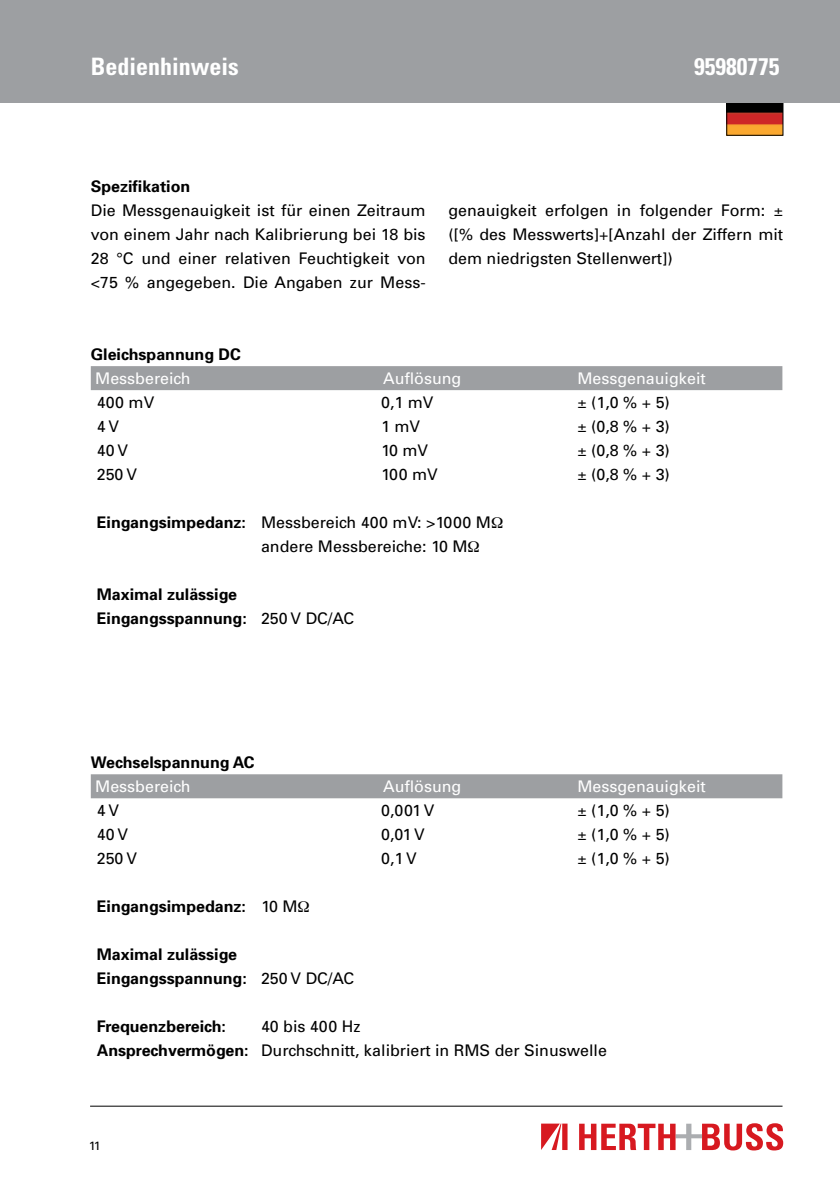
<style>
.page{position:relative;width:840px;height:1191px;background:#fff}
.page>*{position:absolute;margin:0;border:0;box-sizing:border-box;transform-origin:0 0}
.t1{font:700 condensed 24px "Univers";color:#fff}
.t2{font:16px/24px "Univers";color:#000;text-align:justify}
.t3{font:700 16px/24px "Univers";color:#000}
.t4{font:16px "Univers";color:#fff}
.t5{font:12px "Univers";color:#000}
.s1{font-weight:700}
.s2{font-weight:400}
</style>
<div class="page">
<img style="left:728px;top:103px;width:52px;height:30px">
<div style="left:726px;top:101px;width:56px;height:34px;border:1px solid #000"></div>
<div style="left:0;top:0;width:839px;height:102px;background:#9d9fa2"></div>
<svg style="left:579px;top:1123px;width:203px;height:27px"></svg>
<svg style="left:541px;top:1123px;width:26px;height:27px"></svg>
<hr style="left:90px;top:1105px;width:692px;height:1px;background:#000">
<div style="left:91px;top:366px;width:691px;height:24px;background:#9d9fa2"></div>
<div style="left:91px;top:774px;width:691px;height:24px;background:#9d9fa2"></div>
<h1 class="t1" style="left:91px;top:52px;width:150px">Bedienhinweis</h1>
<h1 class="t1" style="left:693px;top:52px;width:87px">95980775</h1>
<p class="t3" style="left:91px;top:174px;width:101px">Spezifikation</p>
<p class="t2" style="left:91px;top:198px;width:336px">Die Messgenauigkeit ist für einen Zeitraum von einem Jahr nach Kalibrierung bei 18 bis 28 °C und einer relativen Feuchtigkeit von &lt;75 % angegeben. Die Angaben zur Mess-</p>
<p class="t2" style="left:448px;top:198px;width:336px">genauigkeit erfolgen in folgender Form: ± ([% des Messwerts]+[Anzahl der Ziffern mit dem niedrigsten Stellenwert])</p>
<p class="t3" style="left:91px;top:342px;width:151px">Gleichspannung DC</p>
<p class="t4" style="left:95px;top:368px;width:97px">Messbereich</p>
<p class="t4" style="left:383px;top:368px;width:80px">Auflösung</p>
<p class="t4" style="left:577px;top:368px;width:130px">Messgenauigkeit</p>
<p class="t2" style="left:97px;top:390px;width:59px">400 mV</p>
<p class="t2" style="left:381px;top:390px;width:54px">0,1 mV</p>
<p class="t2" style="left:577px;top:390px;width:94px">± (1,0 % + 5)</p>
<p class="t2" style="left:97px;top:414px;width:24px">4 V</p>
<p class="t2" style="left:381px;top:414px;width:41px">1 mV</p>
<p class="t2" style="left:577px;top:414px;width:94px">± (0,8 % + 3)</p>
<p class="t2" style="left:97px;top:438px;width:33px">40 V</p>
<p class="t2" style="left:381px;top:438px;width:49px">10 mV</p>
<p class="t2" style="left:577px;top:438px;width:94px">± (0,8 % + 3)</p>
<p class="t2" style="left:97px;top:462px;width:42px">250 V</p>
<p class="t2" style="left:381px;top:462px;width:58px">100 mV</p>
<p class="t2" style="left:577px;top:462px;width:94px">± (0,8 % + 3)</p>
<p class="t2" style="left:261px;top:510px;width:231px;text-indent:-164px"><span class="s1">Eingangsimpedanz:</span> Messbereich 400 mV: &gt;1000 M andere Messbereiche: 10 M</p>
<p class="t3" style="left:97px;top:582px;width:259px">Maximal zulässige<br>Eingangsspannung: <span class="s2">250 V DC/AC</span></p>
<p class="t3" style="left:91px;top:750px;width:165px">Wechselspannung AC</p>
<p class="t4" style="left:95px;top:776px;width:97px">Messbereich</p>
<p class="t4" style="left:383px;top:776px;width:80px">Auflösung</p>
<p class="t4" style="left:577px;top:776px;width:130px">Messgenauigkeit</p>
<p class="t2" style="left:97px;top:798px;width:24px">4 V</p>
<p class="t2" style="left:381px;top:798px;width:55px">0,001 V</p>
<p class="t2" style="left:577px;top:798px;width:94px">± (1,0 % + 5)</p>
<p class="t2" style="left:97px;top:822px;width:33px">40 V</p>
<p class="t2" style="left:381px;top:822px;width:45px">0,01 V</p>
<p class="t2" style="left:577px;top:822px;width:94px">± (1,0 % + 5)</p>
<p class="t2" style="left:97px;top:846px;width:42px">250 V</p>
<p class="t2" style="left:381px;top:846px;width:37px">0,1 V</p>
<p class="t2" style="left:577px;top:846px;width:94px">± (1,0 % + 5)</p>
<p class="t3" style="left:97px;top:894px;width:202px">Eingangsimpedanz: <span class="s2">10 M</span></p>
<p class="t3" style="left:97px;top:942px;width:259px">Maximal zulässige<br>Eingangsspannung: <span class="s2">250 V DC/AC</span></p>
<p class="t3" style="left:97px;top:1014px;width:131px">Frequenzbereich:</p>
<p class="t2" style="left:97px;top:1014px;width:511px;text-indent:164px">40 bis 400 Hz<br><span class="s1">Ansprechvermögen:</span> Durchschnitt, kalibriert in RMS der Sinuswelle</p>
<p class="t5" style="left:89px;top:1137px;width:13px">11</p>
</div>
